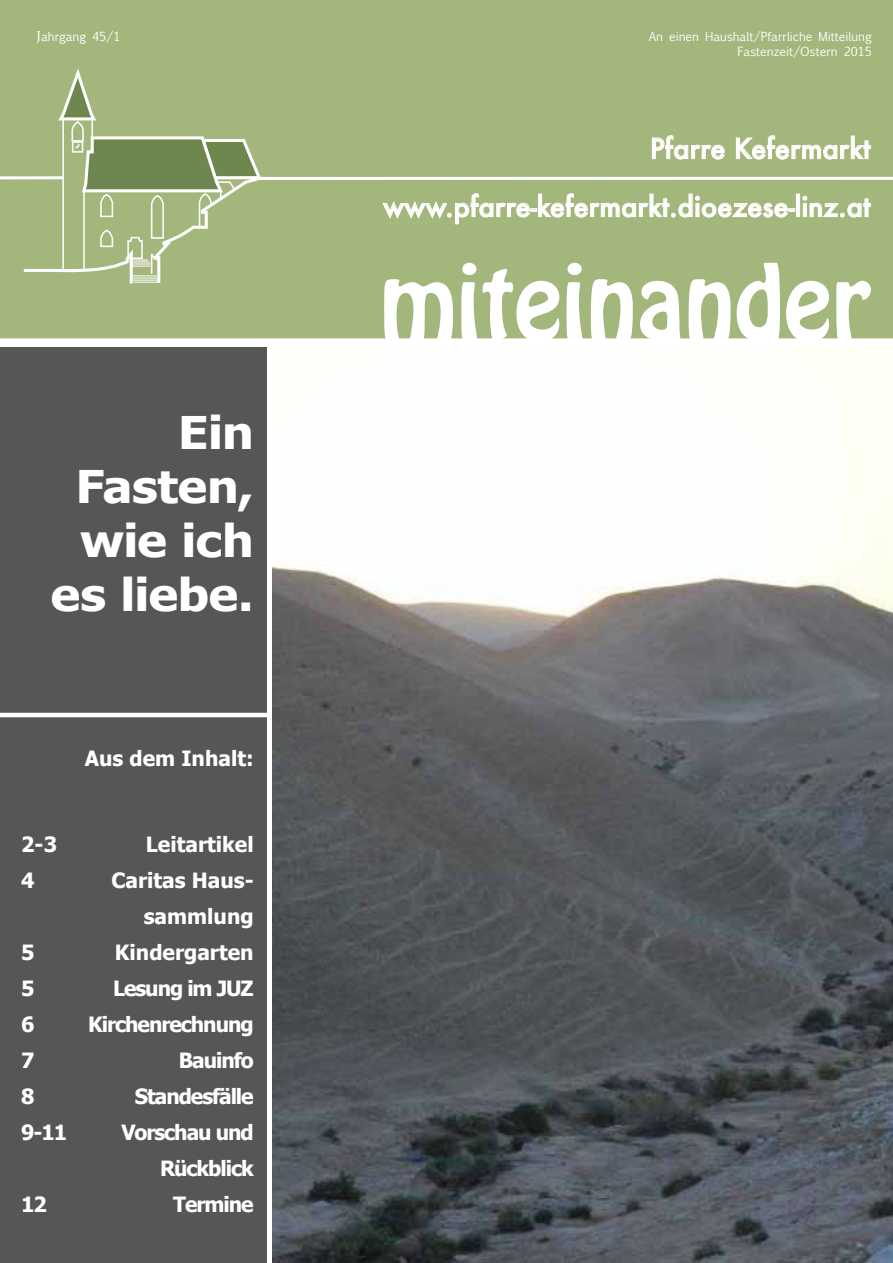
<style>
.page{position:relative;width:893px;height:1263px;background:#fff}
.page>*{position:absolute;margin:0;border:0;box-sizing:border-box;transform-origin:0 0}
.t1{font:91.2px "Hobo Std";color:#fff}
.t2{font:700 45px/54px "Tahoma";letter-spacing:-.01em;color:#fff;text-align:right;scale:1.1 1}
.t3{font:500 27.3px/58.1px "Futura";color:#fff;text-align:right}
.t4{font:700 21px/36px "Tahoma";letter-spacing:-.05em;color:#fff;text-align:right}
.t5{font:700 21px/36px "Tahoma";color:#fff;text-align:right}
.t6{font:12px/14.4px "Euphemia UCAS";color:#fff;text-align:right}
.s1{font-family:"Minion Pro";font-size:15px}
</style>
<div class="page">
<div style="left:0;top:0;width:893px;height:338px;background:#a3b77d"></div>
<div style="left:264px;top:175px;width:629px;height:111px;background:#a3b77d"></div>
<hr style="left:0;top:176px;width:63px;height:3px;background:#fff">
<svg style="left:21px;top:64px;width:243px;height:222px;background:#a2b580"></svg>
<svg style="left:652px;top:135px;width:73px;height:24px;background:#b6c699"></svg>
<svg style="left:736px;top:135px;width:135px;height:24px;background:#b7c699"></svg>
<svg style="left:383px;top:193px;width:412px;height:31px;background:#b1c291"></svg>
<div style="left:796px;top:194px;width:4px;height:23px;border:1px solid #fff"></div>
<svg style="left:803px;top:196px;width:68px;height:21px"></svg>
<div style="left:0;top:348px;width:266px;height:915px;background:#555756"></div>
<hr style="left:0;top:713px;width:272px;height:4px;background:#fff">
<img style="left:272px;top:453px;width:621px;height:810px">
<p class="t6" style="left:36px;top:30px;width:86px"><span class="s1">J</span>ahrgang 45/1</p>
<p class="t6" style="left:649px;top:30px;width:224px">An einen Haushalt/Pfarrliche Mitteilung<br>Fastenzeit/Ostern 2015</p>
<h3 class="t3" style="left:383px;top:119px;width:489px">Pfarre Kefermarkt www.pfarre-kefermarkt.dioezese-linz.at</h3>
<h2 class="t2" style="left:51px;top:403px;width:186px">Ein<br>Fasten, wie ich es liebe.</h2>
<p class="t5" style="left:85px;top:739px;width:170px">Aus dem Inhalt:</p>
<p class="t4" style="left:21px;top:825px;width:37px">2-3</p>
<p class="t5" style="left:146px;top:825px;width:109px">Leitartikel</p>
<p class="t4" style="left:21px;top:861px;width:15px">4</p>
<p class="t5" style="left:111px;top:861px;width:144px">Caritas Haus&shy;sammlung</p>
<p class="t4" style="left:21px;top:933px;width:15px">5</p>
<p class="t5" style="left:115px;top:933px;width:140px">Kindergarten</p>
<p class="t4" style="left:21px;top:969px;width:15px">5</p>
<p class="t4" style="left:113px;top:969px;width:142px">Lesung im JUZ</p>
<p class="t4" style="left:21px;top:1005px;width:15px">6</p>
<p class="t4" style="left:88px;top:1005px;width:167px">Kirchenrechnung</p>
<p class="t4" style="left:21px;top:1041px;width:15px">7</p>
<p class="t4" style="left:179px;top:1041px;width:76px">Bauinfo</p>
<p class="t4" style="left:21px;top:1077px;width:15px">8</p>
<p class="t4" style="left:135px;top:1077px;width:120px">Standesfälle</p>
<p class="t4" style="left:21px;top:1113px;width:48px">9-11</p>
<p class="t4" style="left:121px;top:1113px;width:134px">Vorschau und<br>Rückblick</p>
<p class="t4" style="left:21px;top:1185px;width:27px">12</p>
<p class="t4" style="left:173px;top:1185px;width:82px">Termine</p>
<h1 class="t1" style="left:380px;top:240px;width:492px">miteinander</h1>
</div>
